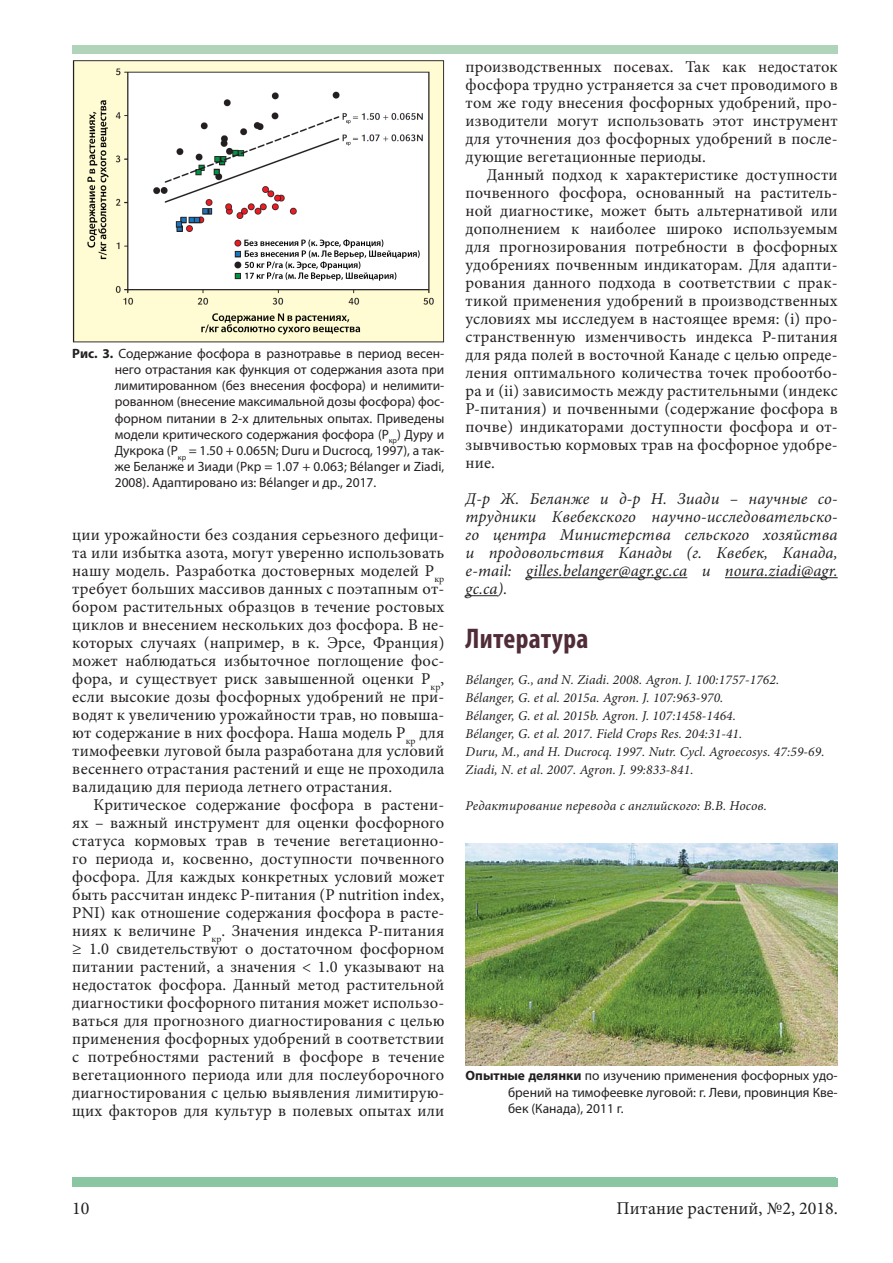
<style>
.page{position:relative;width:893px;height:1263px;background:#fff}
.page>*{position:absolute;margin:0;border:0;box-sizing:border-box;transform-origin:0 0}
.t1{font:700 condensed 28.5px "Myriad Pro";letter-spacing:.01em;color:#502c38}
.t2{font:18px "Minion Pro";color:#231f20}
.t3{font:16.5px/18px "Minion Pro";letter-spacing:.01em;color:#231f20;text-align:justify}
.t4{font:italic 16.5px/18px "Minion Pro";letter-spacing:.005em;color:#231f20;text-align:justify}
.t5{font:13.5px/16.2px "Myriad Pro";color:#231f20;text-align:justify}
.t6{font:italic 13.5px/18px "Minion Pro";letter-spacing:.01em;color:#231f20}
.s1{font-weight:700}
</style>
<div class="page">
<div style="left:73px;top:45px;width:764px;height:9px;background:#afd4b9"></div>
<div style="left:72px;top:1178px;width:766px;height:8px;background:#89c6a1"></div>
<hr style="left:526px;top:577px;width:161px;height:1px;background:#231f20">
<hr style="left:725px;top:577px;width:113px;height:1px;background:#231f20">
<hr style="left:466px;top:595px;width:32px;height:1px;background:#231f20">
<img style="left:466px;top:844px;width:372px;height:222px">
<img style="left:72px;top:60px;width:372px;height:283px">
<p class="t5" style="left:115px;top:345px;width:331px;text-indent:-43px"><span class="s1">Рис. 3.</span> Содержание фосфора в разнотравье в период весен&shy;него отрастания как функция от содержания азота при лимитированном (без внесения фосфора) и нелимити&shy;рованном (внесение максимальной дозы фосфора) фос&shy;форном питании в 2-х длительных опытах. Приведены модели критического содержания фосфора (Р<sub>кр</sub>) Дуру и Дукрока (P<sub>кр</sub> = 1.50 + 0.065N; Duru и Ducrocq, 1997), а так&shy;же Беланже и Зиади (Pкр = 1.07 + 0.063; Bélanger и Ziadi, 2008). Адаптировано из: Bélanger и др., 2017.</p>
<p class="t3" style="left:72px;top:526px;width:374px">ции урожайности без создания серьезного дефици&shy;та или избытка азота, могут уверенно использовать нашу модель. Разработка достоверных моделей Р<sub>кр </sub>требует больших массивов данных с поэтапным от&shy;бором растительных образцов в течение ростовых циклов и внесением нескольких доз фосфора. В не&shy;которых случаях (например, в к. Эрсе, Франция) может наблюдаться избыточное поглощение фос&shy;фора, и существует риск завышенной оценки P<sub>кр</sub>, если высокие дозы фосфорных удобрений не при&shy;водят к увеличению урожайности трав, но повыша&shy;ют содержание в них фосфора. Наша модель P<sub>кр</sub> для тимофеевки луговой была разработана для условий весеннего отрастания растений и еще не проходила валидацию для периода летнего отрастания.</p>
<p class="t3" style="left:72px;top:796px;width:374px;text-indent:21px">Критическое содержание фосфора в растени&shy;ях – важный инструмент для оценки фосфорного статуса кормовых трав в течение вегетационно&shy;го периода и, косвенно, доступности почвенного фосфора. Для каждых конкретных условий может быть рассчитан индекс P-питания (P nutrition index, PNI) как отношение содержания фосфора в расте&shy;ниях к величине P<sub>кр</sub>. Значения индекса P-питания ≥ 1.0 свидетельствуют о достаточном фосфорном питании растений, а значения &lt; 1.0 указывают на недостаток фосфора. Данный метод растительной диагностики фосфорного питания может использо&shy;ваться для прогнозного диагностирования с целью применения фосфорных удобрений в соответствии с потребностями растений в фосфоре в течение вегетационного периода или для послеуборочного диагностирования с целью выявления лимитирую&shy;щих факторов для культур в полевых опытах или</p>
<p class="t3" style="left:466px;top:58px;width:374px">производственных посевах. Так как недостаток фосфора трудно устраняется за счет проводимого в том же году внесения фосфорных удобрений, про&shy;изводители могут использовать этот инструмент для уточнения доз фосфорных удобрений в после&shy;дующие вегетационные периоды.</p>
<p class="t3" style="left:466px;top:166px;width:374px;text-indent:21px">Данный подход к характеристике доступности почвенного фосфора, основанный на раститель&shy;ной диагностике, может быть альтернативой или дополнением к наиболее широко используемым для прогнозирования потребности в фосфорных удобрениях почвенным индикаторам. Для адапти&shy;рования данного подхода в соответствии с прак&shy;тикой применения удобрений в производственных условиях мы исследуем в настоящее время: (i) про&shy;странственную изменчивость индекса P-питания для ряда полей в восточной Канаде с целью опреде&shy;ления оптимального количества точек пробоотбо&shy;ра и (ii) зависимость между растительными (индекс P-питания) и почвенными (содержание фосфора в почве) индикаторами доступности фосфора и от&shy;зывчивостью кормовых трав на фосфорное удобре&shy;ние.</p>
<p class="t4" style="left:466px;top:490px;width:374px">Д-р Ж. Беланже и д-р Н. Зиади – научные со&shy;трудники Квебекского научно-исследовательско&shy;го центра Министерства сельского хозяйства и продовольствия Канады (г. Квебек, Канада, e-mail: gilles.belanger@agr.gc.ca и noura.ziadi@agr. gc.ca).</p>
<h1 class="t1" style="left:466px;top:621px;width:124px">Литература</h1>
<p class="t6" style="left:466px;top:671px;width:360px">Bélanger, G., and N. Ziadi. 2008. Agron. J. 100:1757-1762.<br>Bélanger, G. et al. 2015a. Agron. J. 107:963-970.<br>Bélanger, G. et al. 2015b. Agron. J. 107:1458-1464.<br>Bélanger, G. et al. 2017. Field Crops Res. 204:31-41.<br>Duru, M., and H. Ducrocq. 1997. Nutr. Cycl. Agroecosys. 47:59-69.<br>Ziadi, N. et al. 2007. Agron. J. 99:833-841.</p>
<p class="t6" style="left:466px;top:797px;width:303px">Редактирование перевода с английского: В.В. Носов.</p>
<p class="t5" style="left:508px;top:1067px;width:331px;text-indent:-43px"><span class="s1">Опытные делянки</span> по изучению применения фосфорных удо&shy;брений на тимофеевке луговой: г. Леви, провинция Кве&shy;бек (Канада), 2011 г.</p>
<p class="t2" style="left:72px;top:1196px;width:19px">10</p>
<p class="t2" style="left:616px;top:1196px;width:223px">Питание растений, №2, 2018.</p>
</div>
